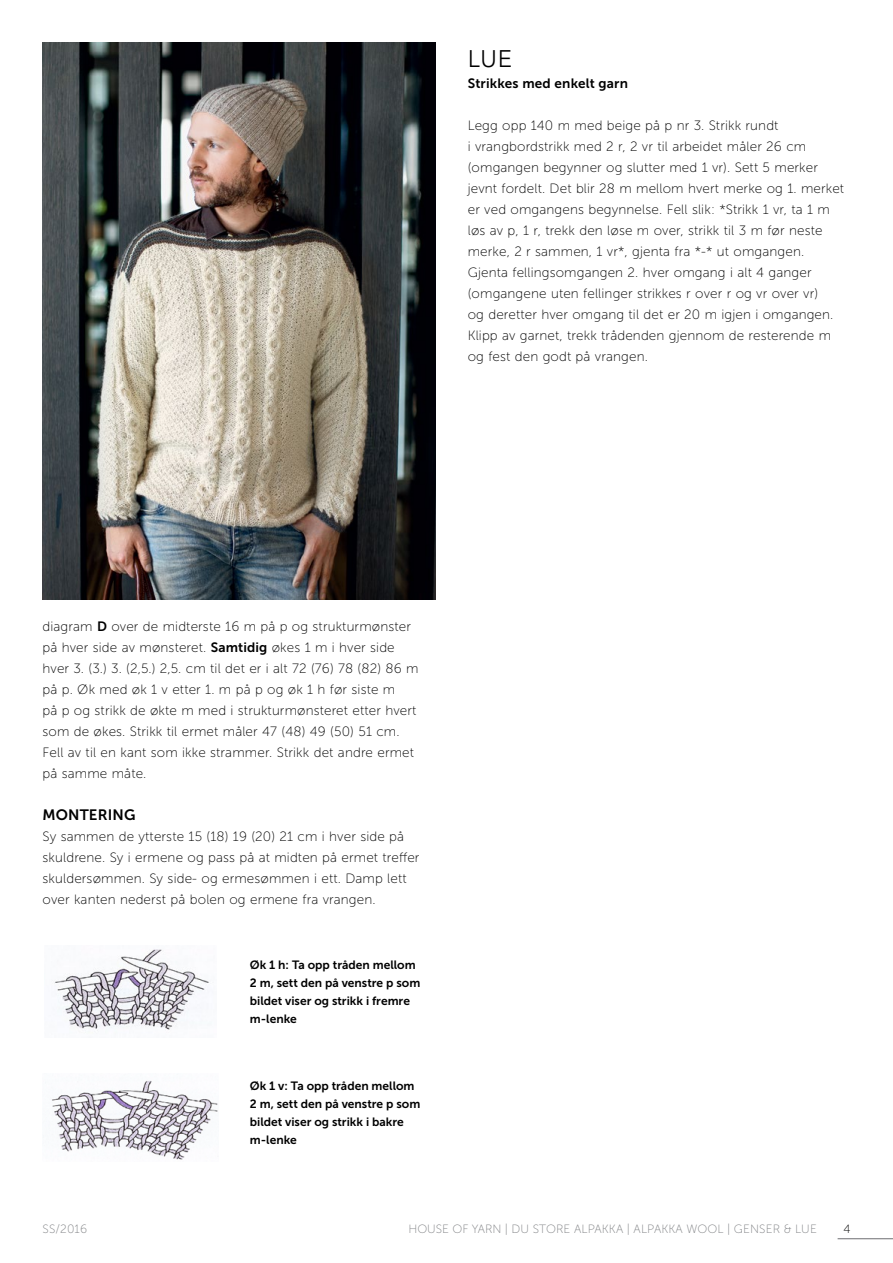
<style>
.page{position:relative;width:893px;height:1263px;background:#fff}
.page>*{position:absolute;margin:0;border:0;box-sizing:border-box;transform-origin:0 0}
.Innhold_-_Venstresti{font:300 24px "Avenir";color:#000}
.Innhold_-_Venstresti-2{font:15px "Museo Sans 700";letter-spacing:.01em;color:#000}
.Innhold_-_Venstresti-3{font:13.5px/21px "Museo Sans 100";letter-spacing:.01em;color:#000}
.Innhold_-_Venstresti-4{font:13.5px "Museo Sans 700";letter-spacing:.01em;color:#000}
.t1{font:12px/18px "Museo Sans 700";color:#000}
.t2{font:12px "Museo Sans 100";letter-spacing:.01em;color:#808285}
.t3{font:12px "Museo Sans 100";color:#000}
.s1{font-family:"Museo Sans 700"}
</style>
<div class="page">
<hr style="left:838px;top:1238px;width:55px;height:1px;background:#6d6e71">
<img style="left:52px;top:949px;width:157px;height:82px">
<img style="left:52px;top:1081px;width:166px;height:79px">
<img style="left:43px;top:43px;width:393px;height:556px">
<p class="Innhold_-_Venstresti" style="left:468px;top:44px;width:46px">LUE</p>
<p class="Innhold_-_Venstresti-4" style="left:468px;top:75px;width:162px">Strikkes med enkelt garn</p>
<p class="Innhold_-_Venstresti-3" style="left:468px;top:115px;width:312px">Legg opp 140 m med beige på p nr 3. Strikk rundt</p>
<p class="Innhold_-_Venstresti-3" style="left:468px;top:136px;width:378px">i vrangbordstrikk med 2 r, 2 vr til arbeidet måler 26 cm (omgangen begynner og slutter med 1 vr). Sett 5 merker jevnt fordelt. Det blir 28 m mellom hvert merke og 1. merket er ved omgangens begynnelse. Fell slik: *Strikk 1 vr, ta 1 m løs av p, 1 r, trekk den løse m over, strikk til 3 m før neste merke, 2 r sammen, 1 vr*, gjenta fra *-* ut omgangen.</p>
<p class="Innhold_-_Venstresti-3" style="left:468px;top:262px;width:352px">Gjenta fellingsomgangen 2. hver omgang i alt 4 ganger (omgangene uten fellinger strikkes r over r og vr over vr)</p>
<p class="Innhold_-_Venstresti-3" style="left:468px;top:304px;width:367px">og deretter hver omgang til det er 20 m igjen i omgangen.<br>Klipp av garnet, trekk trådenden gjennom de resterende m og fest den godt på vrangen.</p>
<p class="Innhold_-_Venstresti-3" style="left:43px;top:616px;width:378px">diagram <span class="s1">D</span> over de midterste 16 m på p og strukturmønster på hver side av mønsteret. <span class="s1">Samtidig</span> økes 1 m i hver side hver 3. (3.) 3. (2,5.) 2,5. cm til det er i alt 72 (76) 78 (82) 86 m på p. Øk med øk 1 v etter 1. m på p og øk 1 h før siste m</p>
<p class="Innhold_-_Venstresti-3" style="left:43px;top:700px;width:375px">på p og strikk de økte m med i strukturmønsteret etter hvert som de økes. Strikk til ermet måler 47 (48) 49 (50) 51 cm.</p>
<p class="Innhold_-_Venstresti-3" style="left:43px;top:742px;width:373px">Fell av til en kant som ikke strammer. Strikk det andre ermet på samme måte.</p>
<p class="Innhold_-_Venstresti-2" style="left:43px;top:806px;width:94px">MONTERING</p>
<p class="Innhold_-_Venstresti-3" style="left:43px;top:826px;width:378px">Sy sammen de ytterste 15 (18) 19 (20) 21 cm i hver side på skuldrene. Sy i ermene og pass på at midten på ermet treffer skuldersømmen. Sy side- og ermesømmen i ett. Damp lett over kanten nederst på bolen og ermene fra vrangen.</p>
<p class="t1" style="left:250px;top:955px;width:172px">Øk 1 h: Ta opp tråden mellom<br>2 m, sett den på venstre p som bildet viser og strikk i fremre m-lenke</p>
<p class="t1" style="left:250px;top:1076px;width:172px">Øk 1 v: Ta opp tråden mellom<br>2 m, sett den på venstre p som bildet viser og strikk i bakre m-lenke</p>
<p class="t2" style="left:43px;top:1222px;width:46px">SS/2016</p>
<p class="t2" style="left:408px;top:1222px;width:410px">HOUSE OF YARN | DU STORE ALPAKKA | ALPAKKA WOOL | GENSER &amp; LUE</p>
<p class="t3" style="left:843px;top:1222px;width:9px">4</p>
</div>
